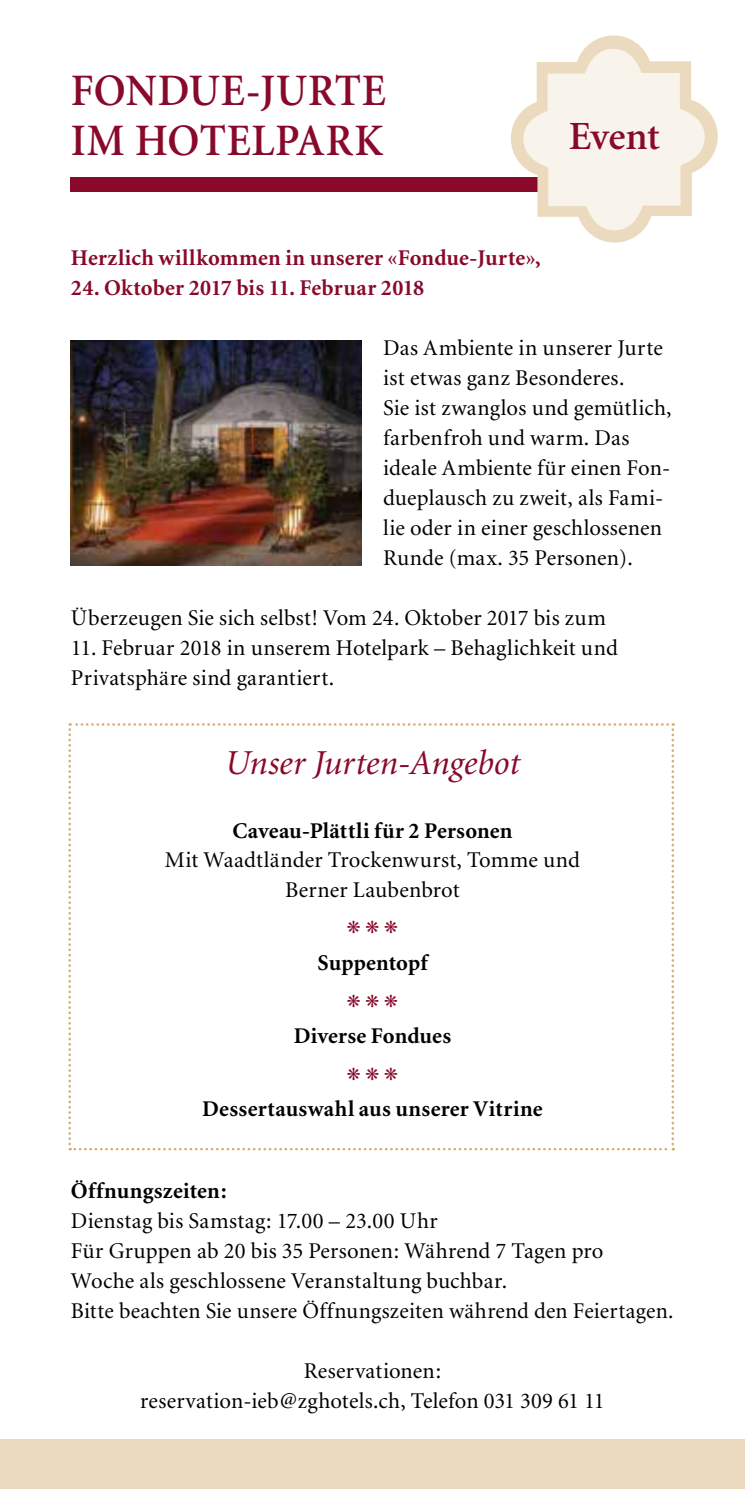
<style>
.page{position:relative;width:745px;height:1489px;background:#fff}
.page>*{position:absolute;margin:0;border:0;box-sizing:border-box;transform-origin:0 0}
.t1{font:600 45px/50px "Minion";letter-spacing:.015em;color:#88092a;scale:.95 1}
.t2{font:600 40px "Minion";color:#88092a}
.t3{font:italic 35px "Minion";color:#88092a}
.t4{font:22.5px/30px "Minion";letter-spacing:.01em;color:#000}
.t5{font:700 22.5px "Minion";letter-spacing:.01em;color:#000}
.t6{font:700 22.5px "Minion";letter-spacing:.01em;color:#88092a}
.t7{font:17.5px "Zapf Dingbats";color:#88092a}
</style>
<div class="page">
<div style="left:71px;top:177px;width:602px;height:14px;background:#88092a"></div>
<div style="left:0;top:1439px;width:744px;height:49px;background:#ebdabe"></div>
<svg style="left:510px;top:35px;width:207px;height:207px"></svg>
<img style="left:71px;top:340px;width:290px;height:225px">
<svg style="left:68px;top:723px;width:605px;height:427px"></svg>
<h1 class="t1" style="left:71px;top:67px;width:330px">FONDUE-JURTE<br>IM HOTELPARK</h1>
<h2 class="t2" style="left:568px;top:116px;width:93px">EVENT</h2>
<p class="t6" style="left:71px;top:246px;width:471px">Herzlich willkommen in unserer «Fondue-Jurte»,</p>
<p class="t6" style="left:71px;top:276px;width:354px">24. Oktober 2017 bis 11. Februar 2018</p>
<p class="t4" style="left:383px;top:334px;width:290px">Das Ambiente in unserer Jurte ist etwas ganz Besonderes.<br>Sie ist zwanglos und gemütlich, farbenfroh und warm. Das ideale Ambiente für einen Fon&shy;dueplausch zu zweit, als Fami&shy;lie oder in einer geschlossenen<br>Runde (max. 35 Personen).</p>
<p class="t4" style="left:71px;top:604px;width:536px">Überzeugen Sie sich selbst! Vom 24. Oktober 2017 bis zum</p>
<p class="t4" style="left:71px;top:634px;width:548px">11. Februar 2018 in unserem Hotelpark – Behaglichkeit und<br>Privatsphäre sind garantiert.</p>
<h3 class="t3" style="left:225px;top:745px;width:296px">Unser Jurten-Angebot</h3>
<p class="t5" style="left:232px;top:819px;width:281px">Caveau-Plättli für 2 Personen</p>
<p class="t4" style="left:165px;top:846px;width:416px;text-align:center">Mit Waadtländer Trockenwurst, Tomme und<br>Berner Laubenbrot</p>
<p class="t7" style="left:347px;top:919px;width:52px">❋ ❋ ❋</p>
<p class="t5" style="left:317px;top:951px;width:111px">Suppentopf</p>
<p class="t7" style="left:347px;top:992px;width:52px">❋ ❋ ❋</p>
<p class="t5" style="left:293px;top:1024px;width:159px">Diverse Fondues</p>
<p class="t7" style="left:347px;top:1065px;width:52px">❋ ❋ ❋</p>
<p class="t5" style="left:202px;top:1097px;width:341px">Dessertauswahl aus unserer Vitrine</p>
<p class="t5" style="left:71px;top:1178px;width:157px">Öffnungszeiten:</p>
<p class="t4" style="left:71px;top:1206px;width:603px">Dienstag bis Samstag: 17.00 – 23.00 Uhr<br>Für Gruppen ab 20 bis 35 Personen: Während 7 Tagen pro<br>Woche als geschlossene Veranstaltung buchbar.<br>Bitte beachten Sie unsere Öffnungszeiten während den Feiertagen.</p>
<p class="t4" style="left:140px;top:1356px;width:465px;text-align:center">Reservationen:<br>reservation-ieb@zghotels.ch, Telefon 031 309 61 11</p>
</div>
